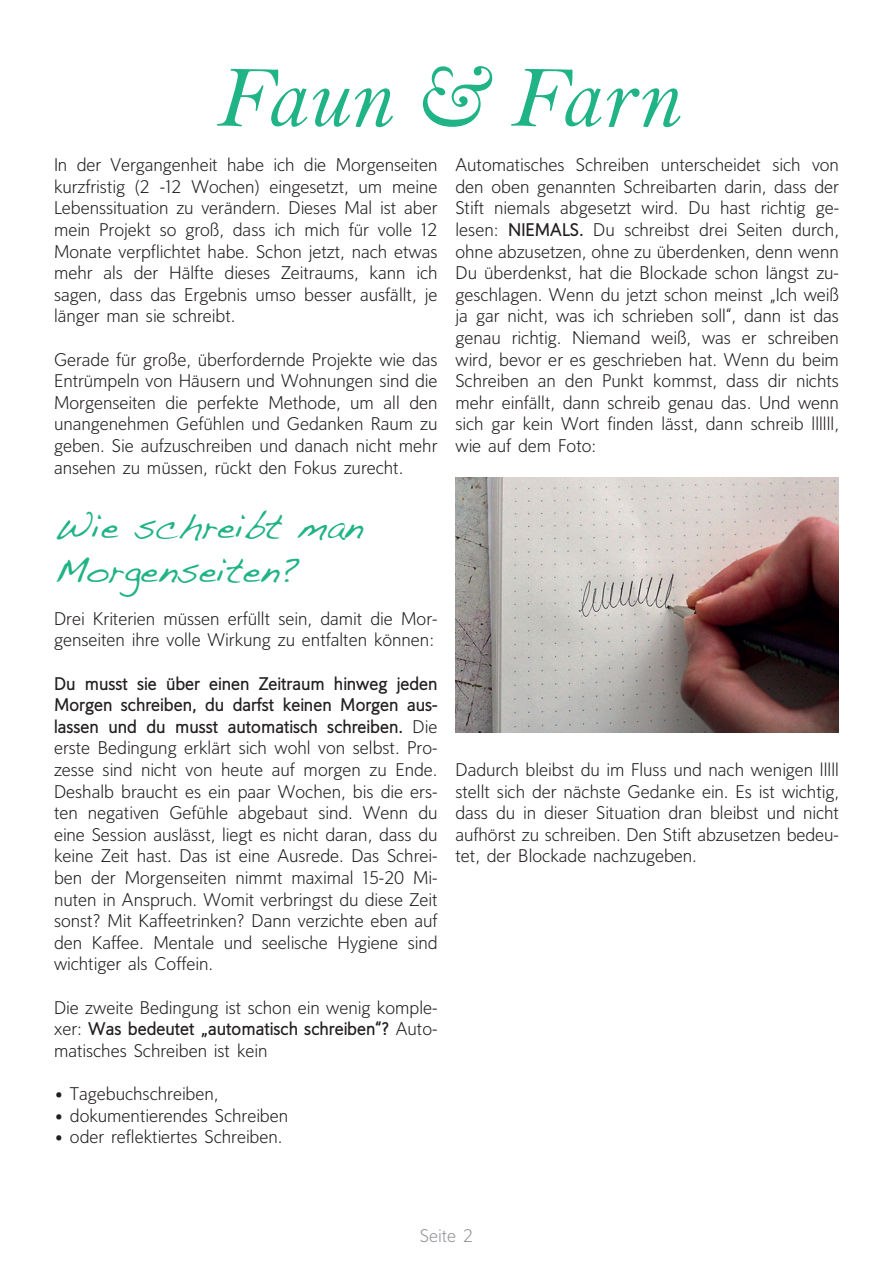
<style>
.page{position:relative;width:893px;height:1263px;background:#fff}
.page>*{position:absolute;margin:0;border:0;box-sizing:border-box;transform-origin:0 0}
.t1{font:90px "Bell MT Italic";color:#20b385}
.t2{font:36px/43.2px "Handwriting Dakota";color:#20b385}
.t3{font:300 18px/21.6px "Oslo";color:#231f20;text-align:justify}
.t4{font:300 18px "Oslo";color:#939598}
.s1{font-weight:700}
</style>
<div class="page">
<img style="left:455px;top:478px;width:383px;height:255px">
<h1 class="t1" style="left:214px;top:44px;width:466px">Faun &amp; Farn</h1>
<p class="t3" style="left:54px;top:154px;width:385px">In der Vergangenheit habe ich die Morgenseiten kurzfristig (2 -12 Wochen) eingesetzt, um meine Lebenssituation zu verändern. Dieses Mal ist aber mein Projekt so groß, dass ich mich für volle 12<br>Monate verpflichtet habe. Schon jetzt, nach etwas mehr als der Hälfte dieses Zeitraums, kann ich sagen, dass das Ergebnis umso besser ausfällt, je länger man sie schreibt.</p>
<p class="t3" style="left:54px;top:349px;width:385px">Gerade für große, überfordernde Projekte wie das Entrümpeln von Häusern und Wohnungen sind die Morgenseiten die perfekte Methode, um all den unangenehmen Gefühlen und Gedanken Raum zu geben. Sie aufzuschreiben und danach nicht mehr ansehen zu müssen, rückt den Fokus zurecht.</p>
<h2 class="t2" style="left:54px;top:504px;width:310px">Wie schreibt man<br>Morgenseiten?</h2>
<p class="t3" style="left:54px;top:608px;width:385px">Drei Kriterien müssen erfüllt sein, damit die Mor&shy;genseiten ihre volle Wirkung zu entfalten können:</p>
<p class="t3" style="left:54px;top:673px;width:385px"><span class="s1">Du musst sie über einen Zeitraum hinweg jeden Morgen schreiben, du darfst keinen Morgen aus&shy;lassen und du musst automatisch schreiben.</span> Die erste Bedingung erklärt sich wohl von selbst. Pro&shy;zesse sind nicht von heute auf morgen zu Ende.<br>Deshalb braucht es ein paar Wochen, bis die ers&shy;ten negativen Gefühle abgebaut sind. Wenn du eine Session auslässt, liegt es nicht daran, dass du keine Zeit hast. Das ist eine Ausrede. Das Schrei&shy;ben der Morgenseiten nimmt maximal 15-20 Mi&shy;nuten in Anspruch. Womit verbringst du diese Zeit sonst? Mit Kaffeetrinken? Dann verzichte eben auf den Kaffee. Mentale und seelische Hygiene sind wichtiger als Coffein.</p>
<p class="t3" style="left:54px;top:997px;width:385px">Die zweite Bedingung ist schon ein wenig komple&shy;xer: <span class="s1">Was bedeutet „automatisch schreiben“?</span> Auto&shy;matisches Schreiben ist kein</p>
<p class="t3" style="left:54px;top:1083px;width:166px">• Tagebuchschreiben,</p>
<p class="t3" style="left:54px;top:1105px;width:236px">• dokumentierendes Schreiben</p>
<p class="t3" style="left:54px;top:1126px;width:230px">• oder reflektiertes Schreiben.</p>
<p class="t3" style="left:455px;top:154px;width:385px">Automatisches Schreiben unterscheidet sich von den oben genannten Schreibarten darin, dass der Stift niemals abgesetzt wird. Du hast richtig ge&shy;lesen: <span class="s1">NIEMALS.</span> Du schreibst drei Seiten durch, ohne abzusetzen, ohne zu überdenken, denn wenn Du überdenkst, hat die Blockade schon längst zu&shy;geschlagen. Wenn du jetzt schon meinst „Ich weiß ja gar nicht, was ich schrieben soll“, dann ist das genau richtig. Niemand weiß, was er schreiben wird, bevor er es geschrieben hat. Wenn du beim Schreiben an den Punkt kommst, dass dir nichts mehr einfällt, dann schreib genau das. Und wenn sich gar kein Wort finden lässt, dann schreib llllll, wie auf dem Foto:</p>
<p class="t3" style="left:455px;top:759px;width:385px">Dadurch bleibst du im Fluss und nach wenigen lllll stellt sich der nächste Gedanke ein. Es ist wichtig, dass du in dieser Situation dran bleibst und nicht aufhörst zu schreiben. Den Stift abzusetzen bedeu&shy;tet, der Blockade nachzugeben.</p>
<p class="t4" style="left:420px;top:1226px;width:55px">Seite 2</p>
</div>
